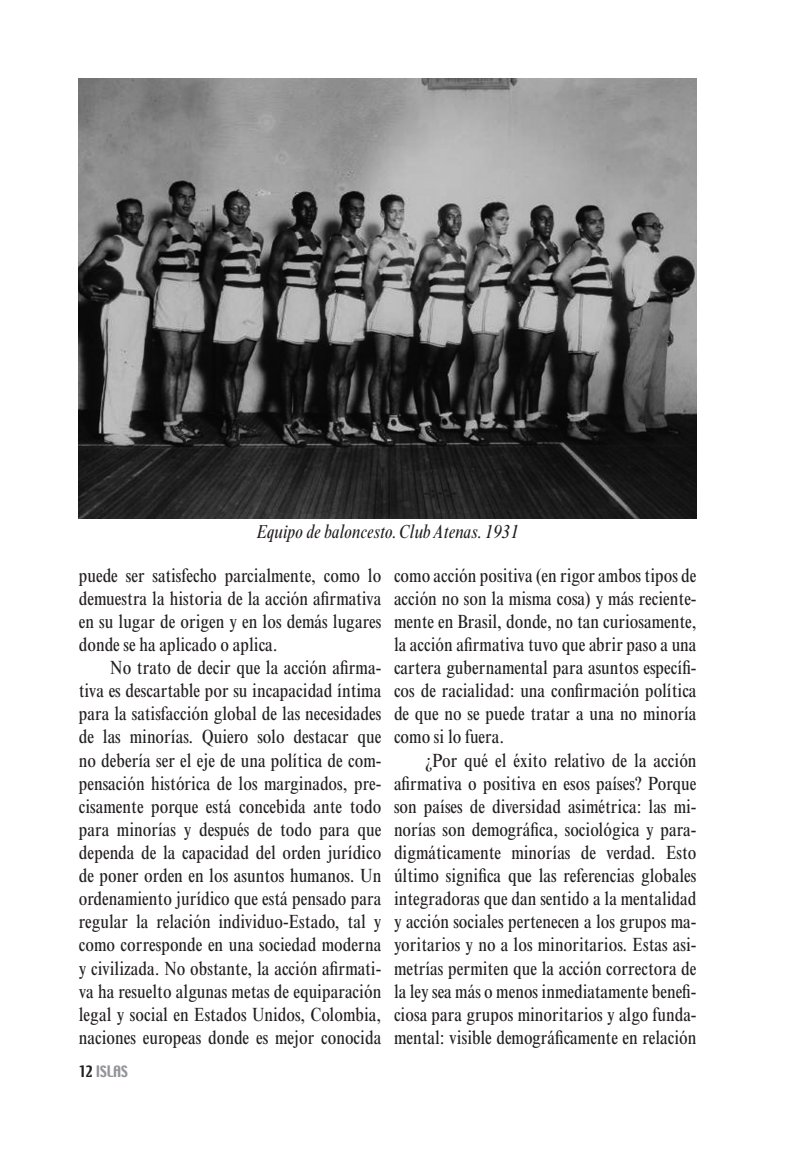
<style>
.page{position:relative;width:788px;height:1166px;background:#fff}
.page>*{position:absolute;margin:0;border:0;box-sizing:border-box;transform-origin:0 0}
.PárrafoArtículos{font:condensed 19.25px/23.1px "Times New Roman";color:#231f20;text-align:justify}
.PieDeFotos{font:italic condensed 19.25px "Times New Roman";letter-spacing:-.005em;color:#231f20}
.t1{font:14px "Techno";letter-spacing:-.005em;color:#939598}
.s1{color:#231f20}
</style>
<div class="page">
<img style="left:79px;top:79px;width:617px;height:439px">
<p class="PieDeFotos" style="left:256px;top:520px;width:264px">Equipo de baloncesto. Club Atenas. 1931</p>
<p class="PárrafoArtículos" style="left:79px;top:563px;width:304px">puede ser satisfecho parcialmente, como lo demuestra la historia de la acción afirmativa en su lugar de origen y en los demás lugares donde se ha aplicado o aplica.</p>
<p class="PárrafoArtículos" style="left:79px;top:656px;width:304px;text-indent:32px">No trato de decir que la acción afirma&shy;tiva es descartable por su incapacidad íntima para la satisfacción global de las necesidades de las minorías. Quiero solo destacar que no debería ser el eje de una política de com&shy;pensación histórica de los marginados, pre&shy;cisamente porque está concebida ante todo para minorías y después de todo para que dependa de la capacidad del orden jurídico de poner orden en los asuntos humanos. Un ordenamiento jurídico que está pensado para regular la relación individuo-Estado, tal y como corresponde en una sociedad moderna y civilizada. No obstante, la acción afirmati&shy;va ha resuelto algunas metas de equiparación legal y social en Estados Unidos, Colombia, naciones europeas donde es mejor conocida</p>
<p class="t1" style="left:79px;top:1061px;width:51px"><span class="s1">12</span> ISLAS</p>
<p class="PárrafoArtículos" style="left:394px;top:563px;width:304px">como acción positiva (en rigor ambos tipos de acción no son la misma cosa) y más reciente&shy;mente en Brasil, donde, no tan curiosamente, la acción afirmativa tuvo que abrir paso a una cartera gubernamental para asuntos específi&shy;cos de racialidad: una confirmación política de que no se puede tratar a una no minoría como si lo fuera.</p>
<p class="PárrafoArtículos" style="left:394px;top:748px;width:304px;text-indent:32px">¿Por qué el éxito relativo de la acción afirmativa o positiva en esos países? Porque son países de diversidad asimétrica: las mi&shy;norías son demográfica, sociológica y para&shy;digmáticamente minorías de verdad. Esto último significa que las referencias globales integradoras que dan sentido a la mentalidad y acción sociales pertenecen a los grupos ma&shy;yoritarios y no a los minoritarios. Estas asi&shy;metrías permiten que la acción correctora de la ley sea más o menos inmediatamente benefi&shy;ciosa para grupos minoritarios y algo funda&shy;mental: visible demográficamente en relación</p>
</div>
